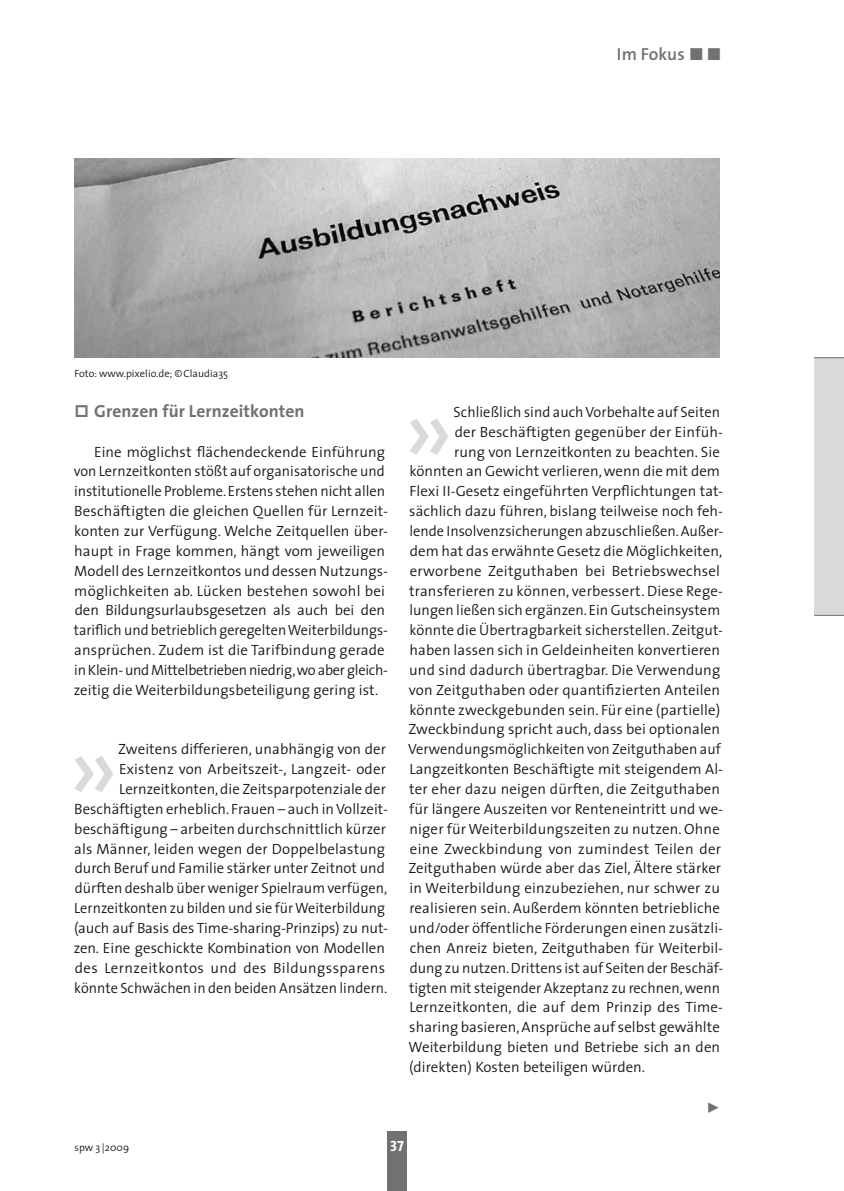
<style>
.page{position:relative;width:844px;height:1191px;background:#fff}
.page>*{position:absolute;margin:0;border:0;box-sizing:border-box;transform-origin:0 0}
.t1{font:101.5px "The Sans";color:#d9dadb}
.t2{font:700 17.5px "The Sans";letter-spacing:.005em;color:#707173}
.t3{font:600 17.5px "The Sans";letter-spacing:.005em;color:#707173}
.t4{font:300 14.88px/19.8px "The Sans";letter-spacing:.005em;color:#1a171c}
.t5{font:14.88px "The Sans Bold Caps";color:#fff}
.t6{font:14.88px "The Sans Bold Expert";color:#707173}
.t7{font:300 10.5px "The Sans";letter-spacing:.005em;color:#1a171c}
.s1{font-family:"The Sans Bold Expert";font-weight:400}
</style>
<div class="page">
<div style="left:387px;top:1131px;width:20px;height:60px;background:#707173"></div>
<div style="left:814px;top:357px;width:29px;height:258px;background:#d9dadb"></div>
<svg style="left:814px;top:357px;width:29px;height:1px"></svg>
<svg style="left:814px;top:615px;width:29px;height:1px"></svg>
<img style="left:74px;top:159px;width:645px;height:198px">
<p class="t3" style="left:616px;top:39px;width:106px">Im Fokus <span class="s1">óó</span></p>
<p class="t7" style="left:74px;top:365px;width:155px">Foto: www.pixelio.de; ©Claudia35</p>
<p class="t2" style="left:74px;top:396px;width:232px"><span class="s1">ò</span> Grenzen für Lernzeitkonten</p>
<p class="t4" style="left:74px;top:441px;width:316px;text-indent:20px">Eine möglichst flächendeckende Einführung von Lernzeitkonten stößt auf organisatorische und institutionelle Probleme. Erstens stehen nicht allen Beschäftigten die gleichen Quellen für Lernzeit&shy;konten zur Verfügung. Welche Zeitquellen über&shy;haupt in Frage kommen, hängt vom jeweiligen Modell des Lernzeitkontos und dessen Nutzungs&shy;möglichkeiten ab. Lücken bestehen sowohl bei den Bildungsurlaubsgesetzen als auch bei den tarif-l ich und betrieblich geregelten Weiterbildungs&shy;ansprüchen. Zudem ist die Tarifbindung gerade in Klein- und Mittelbetrieben niedrig, wo aber gleich&shy;zeitig die Weiterbildungsbeteiligung gering ist.</p>
<p class="t4" style="left:74px;top:739px;width:316px;text-align:right">Zweitens differieren, unabhängig von der Existenz von Arbeitszeit-, Langzeit- oder Lernzeitkonten, die Zeitsparpotenziale der Beschäftigten erheblich. Frauen – auch in Vollzeit&shy;beschäftigung – arbeiten durchschnittlich kürzer als Männer, leiden wegen der Doppelbelastung durch Beruf und Familie stärker unter Zeitnot und dürften deshalb über weniger Spielraum verfügen, Lernzeitkonten zu bilden und sie für Weiterbildung (auch auf Basis des Time-sharing-Prinzips) zu nut&shy;zen. Eine geschickte Kombination von Modellen des Lernzeitkontos und des Bildungssparens könnte Schwächen in den beiden Ansätzen lindern.</p>
<h1 class="t1" style="left:67px;top:680px;width:53px">»</h1>
<p class="t4" style="left:453px;top:401px;width:268px">Schließlich sind auch Vorbehalte auf Seiten</p>
<p class="t4" style="left:454px;top:421px;width:270px">der Beschäftigten gegenüber der Einfüh-</p>
<p class="t4" style="left:454px;top:441px;width:267px">rung von Lernzeitkonten zu beachten. Sie</p>
<p class="t4" style="left:409px;top:461px;width:312px">könnten an Gewicht verlieren, wenn die mit dem</p>
<p class="t4" style="left:409px;top:481px;width:315px">Flexi II-Gesetz eingeführten Verpflichtungen tat-</p>
<p class="t4" style="left:409px;top:501px;width:315px">sächlich dazu führen, bislang teilweise noch feh-</p>
<p class="t4" style="left:409px;top:520px;width:315px">lende Insolvenzsicherungen abzuschließen. Außer-</p>
<p class="t4" style="left:410px;top:540px;width:314px">dem hat das erwähnte Gesetz die Möglichkeiten,</p>
<p class="t4" style="left:410px;top:560px;width:311px">erworbene Zeitguthaben bei Betriebswechsel</p>
<p class="t4" style="left:409px;top:580px;width:315px">transferieren zu können, verbessert. Diese Rege-</p>
<p class="t4" style="left:409px;top:600px;width:312px">lungen ließen sich ergänzen. Ein Gutscheinsystem</p>
<p class="t4" style="left:409px;top:620px;width:315px">könnte die Übertragbarkeit sicherstellen. Zeitgut-</p>
<p class="t4" style="left:409px;top:639px;width:312px">haben lassen sich in Geldeinheiten konvertieren</p>
<p class="t4" style="left:409px;top:659px;width:312px">und sind dadurch übertragbar. Die Verwendung</p>
<p class="t4" style="left:409px;top:679px;width:312px">von Zeitguthaben oder quantifizierten Anteilen</p>
<p class="t4" style="left:409px;top:699px;width:312px">könnte zweckgebunden sein. Für eine (partielle)</p>
<p class="t4" style="left:408px;top:719px;width:313px">Zweckbindung spricht auch, dass bei optionalen</p>
<p class="t4" style="left:408px;top:739px;width:314px">Verwendungsmöglichkeiten von Zeitguthaben auf</p>
<p class="t4" style="left:409px;top:758px;width:315px">Langzeitkonten Beschäftigte mit steigendem Al-</p>
<p class="t4" style="left:409px;top:778px;width:312px">ter eher dazu neigen dürften, die Zeitguthaben</p>
<p class="t4" style="left:409px;top:798px;width:315px">für längere Auszeiten vor Renteneintritt und we-</p>
<p class="t4" style="left:409px;top:818px;width:312px">niger für Weiterbildungszeiten zu nutzen. Ohne</p>
<p class="t4" style="left:410px;top:838px;width:313px">eine Zweckbindung von zumindest Teilen der</p>
<p class="t4" style="left:408px;top:858px;width:314px">Zeitguthaben würde aber das Ziel, Ältere stärker</p>
<p class="t4" style="left:409px;top:878px;width:312px">in Weiterbildung einzubeziehen, nur schwer zu</p>
<p class="t4" style="left:409px;top:897px;width:312px">realisieren sein. Außerdem könnten betriebliche</p>
<p class="t4" style="left:409px;top:917px;width:315px">und/oder öffentliche Förderungen einen zusätzli-</p>
<p class="t4" style="left:410px;top:937px;width:315px">chen Anreiz bieten, Zeitguthaben für Weiterbil-</p>
<p class="t4" style="left:410px;top:957px;width:315px">dung zu nutzen. Drittens ist auf Seiten der Beschäf-</p>
<p class="t4" style="left:409px;top:977px;width:312px">tigten mit steigender Akzeptanz zu rechnen, wenn</p>
<p class="t4" style="left:409px;top:997px;width:314px">Lernzeitkonten, die auf dem Prinzip des Time-</p>
<p class="t4" style="left:409px;top:1016px;width:312px">sharing basieren, Ansprüche auf selbst gewählte</p>
<p class="t4" style="left:408px;top:1036px;width:313px">Weiterbildung bieten und Betriebe sich an den</p>
<p class="t4" style="left:409px;top:1056px;width:237px">(direkten) Kosten beteiligen würden.</p>
<h1 class="t1" style="left:402px;top:343px;width:53px">»</h1>
<p class="t6" style="left:705px;top:1094px;width:16px">˘</p>
<p class="t7" style="left:74px;top:1139px;width:56px">spw 3 |2009</p>
<p class="t5" style="left:390px;top:1133px;width:15px">37</p>
</div>
